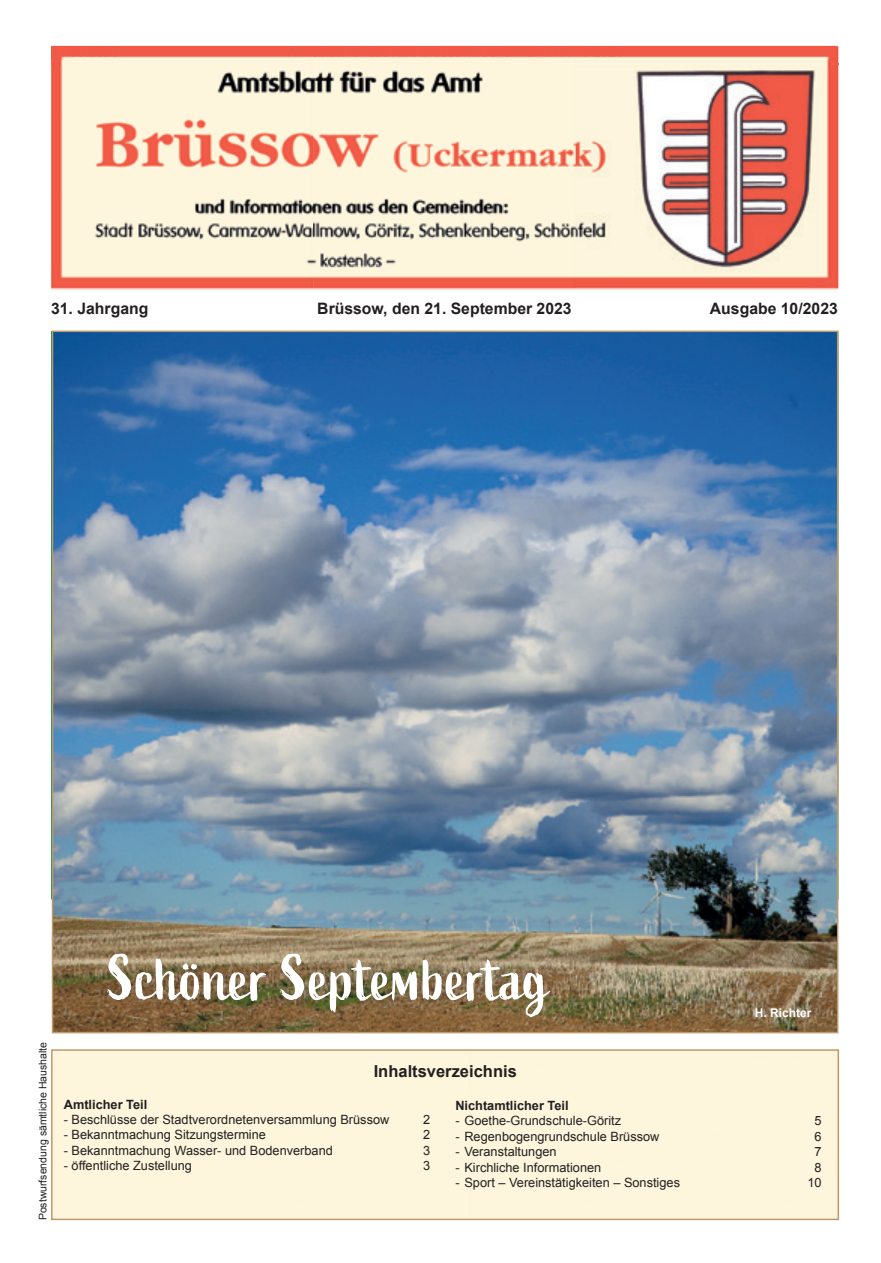
<style>
.page{position:relative;width:881px;height:1263px;background:#fff}
.page>*{position:absolute;margin:0;border:0;box-sizing:border-box;transform-origin:0 0}
.t1{font:63.6px "Active";color:#fff}
.t2{font:700 16.5px "Arial";color:#231f20}
.t3{font:700 15.75px "Arial";color:#231f20}
.t4{font:12.75px "Arial";color:#231f20}
.t5{font:700 12.75px "Arial";color:#231f20}
.t6{font:700 12px "Arial";color:#fff}
.t7{font:10.5px "Arial";color:#231f20}
</style>
<div class="page">
<div style="left:51px;top:1049px;width:787px;height:171px;border:2px solid #c0996b"></div>
<img style="left:51px;top:46px;width:787px;height:244px">
<img style="left:51px;top:64px;width:787px;height:1px">
<img style="left:51px;top:47px;width:784px;height:12px">
<img style="left:55px;top:334px;width:780px;height:696px">
<p class="t3" style="left:51px;top:298px;width:99px">31. Jahrgang</p>
<p class="t3" style="left:317px;top:298px;width:256px">Brüssow, den 21. September 2023</p>
<p class="t3" style="left:709px;top:298px;width:129px">Ausgabe 10/2023</p>
<p class="t7" style="left:36px;top:1220px;width:180px;rotate:-90deg">Postwurfsendung sämtliche Haushalte</p>
<h1 class="t1" style="left:108px;top:942px;width:442px">Schöner Septembertag</h1>
<p class="t2" style="left:373px;top:1060px;width:145px">Inhaltsverzeichnis</p>
<p class="t6" style="left:754px;top:1005px;width:58px">H. Richter</p>
<p class="t5" style="left:64px;top:1096px;width:85px">Amtlicher Teil</p>
<p class="t4" style="left:64px;top:1111px;width:327px">- Beschlüsse der Stadtverordnetenversammlung Brüssow</p>
<p class="t4" style="left:423px;top:1111px;width:9px">2</p>
<p class="t4" style="left:64px;top:1127px;width:203px">- Bekanntmachung Sitzungstermine</p>
<p class="t4" style="left:423px;top:1127px;width:9px">2</p>
<p class="t4" style="left:64px;top:1142px;width:270px">- Bekanntmachung Wasser- und Bodenverband</p>
<p class="t4" style="left:423px;top:1142px;width:9px">3</p>
<p class="t4" style="left:64px;top:1157px;width:130px">- öffentliche Zustellung</p>
<p class="t4" style="left:423px;top:1157px;width:9px">3</p>
<p class="t5" style="left:455px;top:1097px;width:115px">Nichtamtlicher Teil</p>
<p class="t4" style="left:455px;top:1112px;width:167px">- Goethe-Grundschule-Göritz</p>
<p class="t4" style="left:814px;top:1112px;width:9px">5</p>
<p class="t4" style="left:455px;top:1128px;width:205px">- Regenbogengrundschule Brüssow</p>
<p class="t4" style="left:814px;top:1128px;width:9px">6</p>
<p class="t4" style="left:455px;top:1143px;width:103px">- Veranstaltungen</p>
<p class="t4" style="left:814px;top:1143px;width:9px">7</p>
<p class="t4" style="left:455px;top:1159px;width:147px">- Kirchliche Informationen</p>
<p class="t4" style="left:814px;top:1159px;width:9px">8</p>
<p class="t4" style="left:455px;top:1174px;width:226px">- Sport – Vereinstätigkeiten – Sonstiges</p>
<p class="t4" style="left:807px;top:1174px;width:16px">10</p>
</div>
